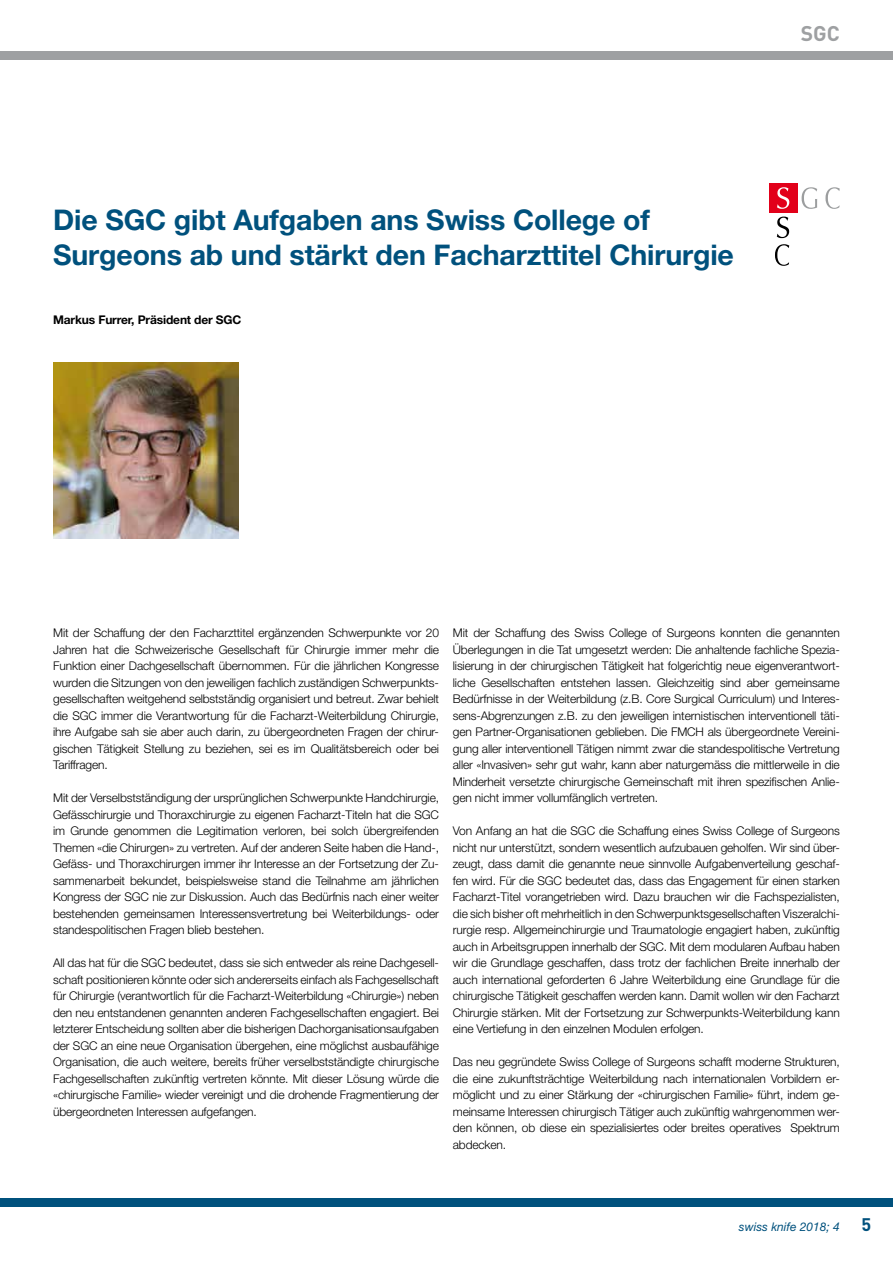
<style>
.page{position:relative;width:893px;height:1263px;background:#fff}
.page>*{position:absolute;margin:0;border:0;box-sizing:border-box;transform-origin:0 0}
.t1{font:700 28.5px/34.2px "Helvetica Neue";letter-spacing:-.005em;color:#00517d}
.t2{font:700 21px "DIN";color:#9ea0a2}
.t3{font:300 12px/16.5px "Helvetica Neue";letter-spacing:-.01em;color:#000;text-align:justify}
.t4{font:700 12px "Helvetica Neue";letter-spacing:-.01em;color:#000}
.t5{font:italic 12px "Helvetica Neue";color:#00517d}
.s1{font-family:"DIN";font-weight:700;font-style:normal;font-size:18px}
</style>
<div class="page">
<div style="left:0;top:51px;width:893px;height:9px;background:#9ea0a2"></div>
<div style="left:0;top:1198px;width:893px;height:9px;background:#00517d"></div>
<svg style="left:802px;top:187px;width:15px;height:22px"></svg>
<svg style="left:825px;top:187px;width:15px;height:22px"></svg>
<svg style="left:777px;top:217px;width:12px;height:21px"></svg>
<svg style="left:775px;top:244px;width:14px;height:22px"></svg>
<div style="left:769px;top:183px;width:28px;height:29px;background:#e2001a"></div>
<svg style="left:777px;top:187px;width:12px;height:22px"></svg>
<img style="left:53px;top:363px;width:186px;height:175px">
<h1 class="t1" style="left:53px;top:202px;width:682px">Die SGC gibt Aufgaben ans Swiss College of<br>Surgeons ab und stärkt den Facharzttitel Chirurgie</h1>
<p class="t4" style="left:53px;top:312px;width:190px">Markus Furrer, Präsident der SGC</p>
<h2 class="t2" style="left:801px;top:20px;width:41px">SGC</h2>
<p class="t3" style="left:53px;top:624px;width:387px">Mit der Schaffung der den Facharzttitel ergänzenden Schwerpunkte vor 20<br>Jahren hat die Schweizerische Gesellschaft für Chirurgie immer mehr die Funktion einer Dachgesellschaft übernommen. Für die jährlichen Kongresse wurden die Sitzungen von den jeweiligen fachlich zuständigen Schwerpunkts&shy;gesellschaften weitgehend selbstständig organisiert und betreut. Zwar behielt die SGC immer die Verantwortung für die Facharzt-Weiterbildung Chirurgie, ihre Aufgabe sah sie aber auch darin, zu übergeordneten Fragen der chirur&shy;gischen Tätigkeit Stellung zu beziehen, sei es im Qualitätsbereich oder bei Tariffragen.</p>
<p class="t3" style="left:53px;top:789px;width:387px">Mit der Verselbstständigung der ursprünglichen Schwerpunkte Handchirurgie, Gefässchirurgie und Thoraxchirurgie zu eigenen Facharzt-Titeln hat die SGC im Grunde genommen die Legitimation verloren, bei solch übergreifenden Themen «die Chirurgen» zu vertreten. Auf der anderen Seite haben die Hand-, Gefäss- und Thoraxchirurgen immer ihr Interesse an der Fortsetzung der Zu&shy;sammenarbeit bekundet, beispielsweise stand die Teilnahme am jährlichen Kongress der SGC nie zur Diskussion. Auch das Bedürfnis nach einer weiter bestehenden gemeinsamen Interessensvertretung bei Weiterbildungs- oder standespolitischen Fragen blieb bestehen.</p>
<p class="t3" style="left:53px;top:954px;width:387px">All das hat für die SGC bedeutet, dass sie sich entweder als reine Dachgesell&shy;schaft positionieren könnte oder sich andererseits einfach als Fachgesellschaft für Chirurgie (verantwortlich für die Facharzt-Weiterbildung «Chirurgie») neben den neu entstandenen genannten anderen Fachgesellschaften engagiert. Bei letzterer Entscheidung sollten aber die bisherigen Dachorganisationsaufgaben der SGC an eine neue Organisation übergehen, eine möglichst ausbaufähige Organisation, die auch weitere, bereits früher verselbstständigte chirurgische Fachgesellschaften zukünftig vertreten könnte. Mit dieser Lösung würde die «chirurgische Familie» wieder vereinigt und die drohende Fragmentierung der übergeordneten Interessen aufgefangen.</p>
<p class="t3" style="left:453px;top:624px;width:388px">Mit der Schaffung des Swiss College of Surgeons konnten die genannten Überlegungen in die Tat umgesetzt werden: Die anhaltende fachliche Spezia&shy;lisierung in der chirurgischen Tätigkeit hat folgerichtig neue eigenverantwort&shy;liche Gesellschaften entstehen lassen. Gleichzeitig sind aber gemeinsame Bedürfnisse in der Weiterbildung (z.B. Core Surgical Curriculum) und Interes&shy;sens-Abgrenzungen z.B. zu den jeweiligen internistischen interventionell täti&shy;gen Partner-Organisationen geblieben. Die FMCH als übergeordnete Vereini&shy;gung aller interventionell Tätigen nimmt zwar die standespolitische Vertretung aller «Invasiven» sehr gut wahr, kann aber naturgemäss die mittlerweile in die Minderheit versetzte chirurgische Gemeinschaft mit ihren spezifischen Anlie&shy;gen nicht immer vollumfänglich vertreten.</p>
<p class="t3" style="left:453px;top:822px;width:388px">Von Anfang an hat die SGC die Schaffung eines Swiss College of Surgeons nicht nur unterstützt, sondern wesentlich aufzubauen geholfen. Wir sind über&shy;zeugt, dass damit die genannte neue sinnvolle Aufgabenverteilung geschaf&shy;fen wird. Für die SGC bedeutet das, dass das Engagement für einen starken Facharzt-Titel vorangetrieben wird. Dazu brauchen wir die Fachspezialisten, die sich bisher oft mehrheitlich in den Schwerpunktsgesellschaften Viszeralchi&shy;rurgie resp. Allgemeinchirurgie und Traumatologie engagiert haben, zukünftig auch in Arbeitsgruppen innerhalb der SGC. Mit dem modularen Aufbau haben wir die Grundlage geschaffen, dass trotz der fachlichen Breite innerhalb der auch international geforderten 6 Jahre Weiterbildung eine Grundlage für die chirurgische Tätigkeit geschaffen werden kann. Damit wollen wir den Facharzt Chirurgie stärken. Mit der Fortsetzung zur Schwerpunkts-Weiterbildung kann eine Vertiefung in den einzelnen Modulen erfolgen.</p>
<p class="t3" style="left:453px;top:1053px;width:388px">Das neu gegründete Swiss College of Surgeons schafft moderne Strukturen, die eine zukunftsträchtige Weiterbildung nach internationalen Vorbildern er&shy;möglicht und zu einer Stärkung der «chirurgischen Familie» führt, indem ge&shy;meinsame Interessen chirurgisch Tätiger auch zukünftig wahrgenommen wer&shy;den können, ob diese ein spezialisiertes oder breites operatives Spektrum abdecken.</p>
<p class="t5" style="left:739px;top:1219px;width:134px">swiss knife 2018; 4 <span class="s1">5</span></p>
</div>
